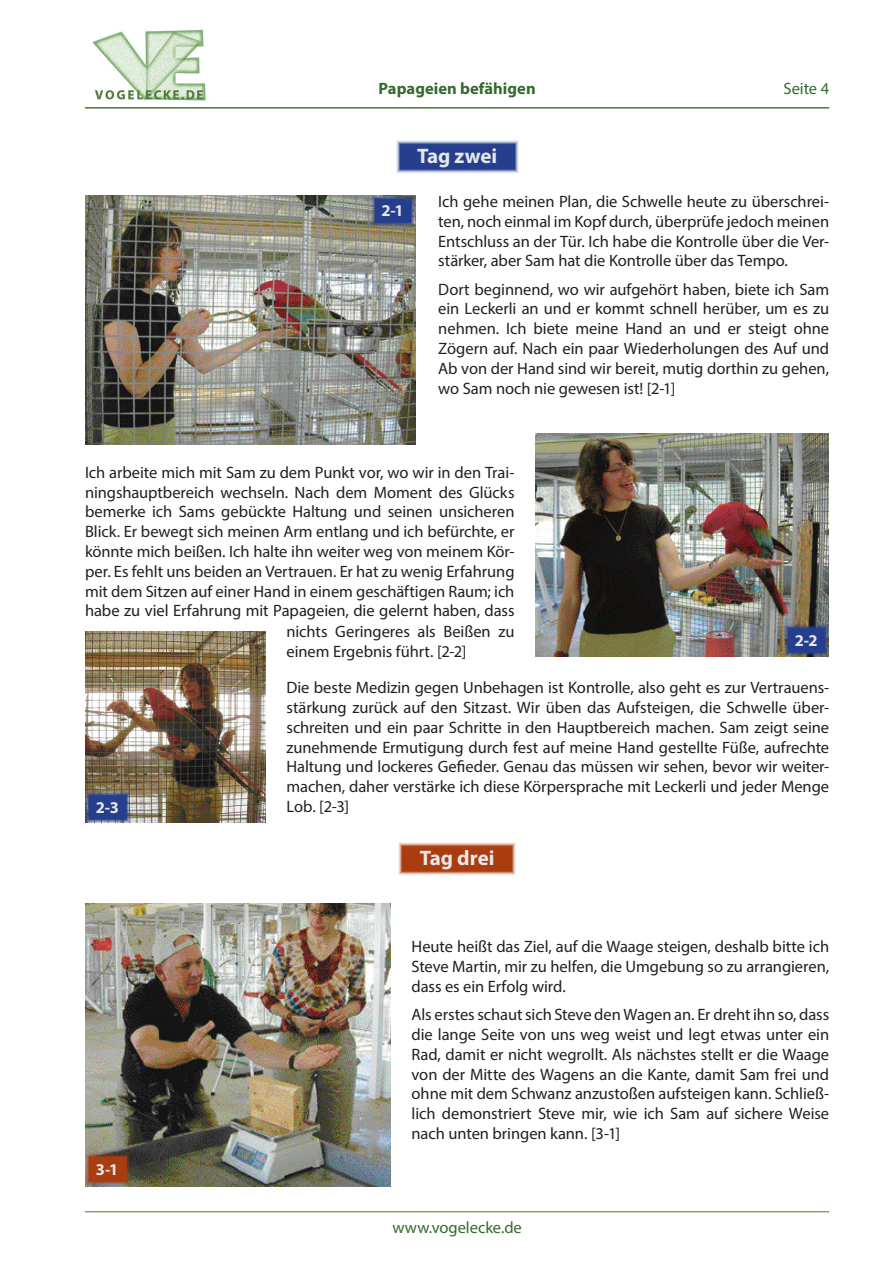
<style>
.page{position:relative;width:893px;height:1263px;background:#fff}
.page>*{position:absolute;margin:0;border:0;box-sizing:border-box;transform-origin:0 0}
.t1{font:700 21px "Myriad Pro";letter-spacing:-.005em;color:#e6e7e9}
.t2{font:16.5px/19.8px "Myriad Pro";letter-spacing:-.005em;color:#231f20;text-align:justify}
.t3{font:16.5px "Myriad Pro";color:#346a2e}
.t4{font:700 16.5px "Myriad Pro";color:#346a2e}
.t5{font:700 16.5px "Myriad Pro";color:#e6e7e9}
</style>
<div class="page">
<img style="left:92px;top:29px;width:114px;height:72px">
<hr style="left:85px;top:107px;width:744px;height:2px;background:#4a7a32">
<hr style="left:85px;top:1211px;width:744px;height:1px;background:#4a7a32">
<svg style="left:396px;top:140px;width:122px;height:33px;background:#495fa0"></svg>
<img style="left:85px;top:631px;width:180px;height:192px">
<svg style="left:85px;top:791px;width:45px;height:32px"></svg>
<img style="left:536px;top:433px;width:293px;height:223px">
<svg style="left:784px;top:624px;width:45px;height:32px"></svg>
<img style="left:85px;top:195px;width:331px;height:250px">
<svg style="left:371px;top:195px;width:44px;height:32px"></svg>
<img style="left:85px;top:903px;width:305px;height:283px">
<svg style="left:85px;top:1153px;width:45px;height:32px"></svg>
<svg style="left:398px;top:842px;width:118px;height:33px;background:#b75e39"></svg>
<p class="t4" style="left:379px;top:77px;width:159px">Papageien befähigen</p>
<p class="t3" style="left:784px;top:78px;width:47px">Seite 4</p>
<p class="t5" style="left:381px;top:200px;width:24px">2-1</p>
<p class="t1" style="left:417px;top:142px;width:82px">Tag zwei</p>
<p class="t2" style="left:438px;top:191px;width:392px">Ich gehe meinen Plan, die Schwelle heute zu überschrei&shy;ten, noch einmal im Kopf durch, überprüfe jedoch meinen Entschluss an der Tür. Ich habe die Kontrolle über die Ver&shy;stärker, aber Sam hat die Kontrolle über das Tempo.</p>
<p class="t2" style="left:438px;top:279px;width:392px">Dort beginnend, wo wir aufgehört haben, biete ich Sam ein Leckerli an und er kommt schnell herüber, um es zu nehmen. Ich biete meine Hand an und er steigt ohne Zögern auf. Nach ein paar Wiederholungen des Auf und Ab von der Hand sind wir bereit, mutig dorthin zu gehen, wo Sam noch nie gewesen ist! [2-1]</p>
<p class="t2" style="left:85px;top:462px;width:431px">Ich arbeite mich mit Sam zu dem Punkt vor, wo wir in den Trai-</p>
<p class="t2" style="left:85px;top:482px;width:431px">ningshauptbereich wechseln. Nach dem Moment des Glücks</p>
<p class="t2" style="left:85px;top:502px;width:431px">bemerke ich Sams gebückte Haltung und seinen unsicheren</p>
<p class="t2" style="left:85px;top:521px;width:431px">Blick. Er bewegt sich meinen Arm entlang und ich befürchte, er</p>
<p class="t2" style="left:85px;top:541px;width:431px">könnte mich beißen. Ich halte ihn weiter weg von meinem Kör-</p>
<p class="t2" style="left:85px;top:561px;width:431px">per. Es fehlt uns beiden an Vertrauen. Er hat zu wenig Erfahrung</p>
<p class="t2" style="left:85px;top:581px;width:431px">mit dem Sitzen auf einer Hand in einem geschäftigen Raum; ich</p>
<p class="t2" style="left:85px;top:601px;width:431px">habe zu viel Erfahrung mit Papageien, die gelernt haben, dass</p>
<p class="t2" style="left:286px;top:622px;width:230px">nichts Geringeres als Beißen zu</p>
<p class="t2" style="left:286px;top:642px;width:181px">einem Ergebnis führt. [2-2]</p>
<p class="t5" style="left:795px;top:629px;width:24px">2-2</p>
<p class="t5" style="left:96px;top:797px;width:25px">2-3</p>
<p class="t5" style="left:96px;top:1158px;width:24px">3-1</p>
<p class="t2" style="left:286px;top:677px;width:544px">Die beste Medizin gegen Unbehagen ist Kontrolle, also geht es zur Vertrauens&shy;stärkung zurück auf den Sitzast. Wir üben das Aufsteigen, die Schwelle über&shy;schreiten und ein paar Schritte in den Hauptbereich machen. Sam zeigt seine zunehmende Ermutigung durch fest auf meine Hand gestellte Füße, aufrechte Haltung und lockeres Gefieder. Genau das müssen wir sehen, bevor wir weiter&shy;machen, daher verstärke ich diese Körpersprache mit Leckerli und jeder Menge Lob. [2-3]</p>
<p class="t1" style="left:420px;top:844px;width:76px">Tag drei</p>
<p class="t2" style="left:412px;top:936px;width:419px">Heute heißt das Ziel, auf die Waage steigen, deshalb bitte ich Steve Martin, mir zu helfen, die Umgebung so zu arrangieren, dass es ein Erfolg wird.</p>
<p class="t2" style="left:412px;top:1004px;width:419px">Als erstes schaut sich Steve den Wagen an. Er dreht ihn so, dass die lange Seite von uns weg weist und legt etwas unter ein Rad, damit er nicht wegrollt. Als nächstes stellt er die Waage von der Mitte des Wagens an die Kante, damit Sam frei und ohne mit dem Schwanz anzustoßen aufsteigen kann. Schließ&shy;lich demonstriert Steve mir, wie ich Sam auf sichere Weise nach unten bringen kann. [3-1]</p>
<p class="t3" style="left:392px;top:1217px;width:131px">www.vogelecke.de</p>
</div>
